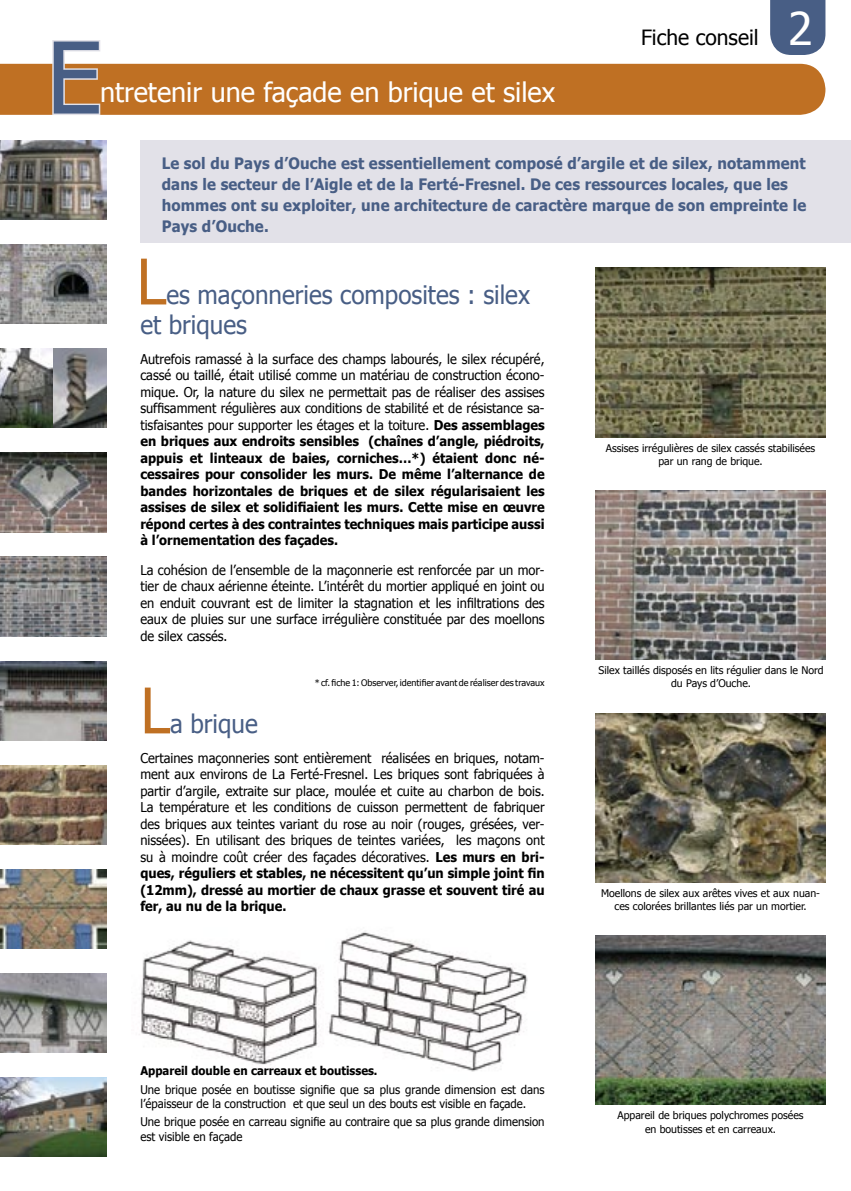
<style>
.page{position:relative;width:851px;height:1191px;background:#fff}
.page>*{position:absolute;margin:0;border:0;box-sizing:border-box;transform-origin:0 0}
.t1{font:99px "Tahoma";color:#485e85}
.t2{font:63px "Tahoma";color:#bf7023;scale:.95 1}
.t3{font:27px "Tahoma";color:#fff}
.t4{font:25.5px/30px "Tahoma";color:#485e85;scale:.95 1}
.t5{font:21px "Tahoma";color:#000}
.t6{font:700 15.75px/21px "Tahoma";letter-spacing:.01em;color:#485e85;scale:.95 1}
.t7{font:13.5px/16.5px "Tahoma";color:#000;text-align:justify;scale:.95 1}
.t8{font:700 13.5px/16.5px "Tahoma";color:#000;text-align:justify;scale:.95 1}
.t9{font:12px/14.2px "Tahoma";color:#000;scale:.95 1}
.t10{font:700 12px "Tahoma";color:#000;scale:.95 1}
.t11{font:10.5px/13.5px "Tahoma";color:#000;text-align:center}
.t12{font:9px "Tahoma";color:#000}
.s1{font-size:45px;color:#fff}
.s2{font-weight:400}
.s3{font-weight:700}
</style>
<div class="page">
<img style="left:328px;top:931px;width:200px;height:141px">
<img style="left:139px;top:940px;width:180px;height:125px">
<svg style="left:770px;top:0;width:55px;height:55px;background:#53678c"></svg>
<div style="left:0;top:64px;width:825px;height:51px;background:#bf7023"></div>
<svg style="left:51px;top:40px;width:51px;height:75px"></svg>
<div style="left:140px;top:140px;width:710px;height:102px;background:#e2e1e8"></div>
<img style="left:595px;top:268px;width:230px;height:169px">
<img style="left:595px;top:713px;width:230px;height:169px">
<img style="left:595px;top:491px;width:230px;height:169px">
<img style="left:0;top:140px;width:106px;height:80px">
<img style="left:0;top:244px;width:106px;height:80px">
<img style="left:0;top:349px;width:106px;height:79px">
<img style="left:0;top:453px;width:106px;height:79px">
<img style="left:0;top:557px;width:106px;height:79px">
<img style="left:0;top:661px;width:106px;height:79px">
<img style="left:0;top:765px;width:106px;height:79px">
<img style="left:0;top:869px;width:106px;height:79px">
<img style="left:0;top:973px;width:106px;height:79px">
<img style="left:0;top:1077px;width:106px;height:80px">
<img style="left:595px;top:935px;width:230px;height:169px">
<h1 class="t1" style="left:46px;top:15px;width:57px">E</h1>
<h3 class="t3" style="left:100px;top:75px;width:456px">ntretenir une façade en brique et silex</h3>
<h3 class="t5" style="left:641px;top:24px;width:173px">Fiche conseil <span class="s1">2</span></h3>
<p class="t6" style="left:162px;top:153px;width:680px">Le sol du Pays d’Ouche est essentiellement composé d’argile et de silex, notamment dans le secteur de l’Aigle et de la Ferté-Fresnel. De ces ressources locales, que les hommes ont su exploiter, une architecture de caractère marque de son empreinte le Pays d’Ouche.</p>
<h2 class="t2" style="left:137px;top:241px;width:33px">L</h2>
<h3 class="t4" style="left:140px;top:279px;width:411px;text-indent:26px">es maçonneries composites : silex et briques</h3>
<p class="t8" style="left:140px;top:350px;width:427px"><span class="s2">Autrefois ramassé à la surface des champs labourés, le silex récupéré, cassé ou taillé, était utilisé comme un matériau de construction écono&shy;mique. Or, la nature du silex ne permettait pas de réaliser des assises suffisamment régulières aux conditions de stabilité et de résistance sa&shy;tisfaisantes pour supporter les étages et la toiture.</span> Des assemblages en briques aux endroits sensibles (chaînes d’angle, piédroits, appuis et linteaux de baies, corniches…*) étaient donc né&shy;cessaires pour consolider les murs. De même l’alternance de bandes horizontales de briques et de silex régularisaient les assises de silex et solidifiaient les murs. Cette mise en œuvre répond certes à des contraintes techniques mais participe aussi à l’ornementation des façades.</p>
<p class="t7" style="left:140px;top:561px;width:427px">La cohésion de l’ensemble de la maçonnerie est renforcée par un mor&shy;tier de chaux aérienne éteinte. L’intérêt du mortier appliqué en joint ou en enduit couvrant est de limiter la stagnation et les infiltrations des eaux de pluies sur une surface irrégulière constituée par des moellons de silex cassés.</p>
<p class="t12" style="left:315px;top:677px;width:231px">* cf. fiche 1: Observer, identifier avant de réaliser des travaux</p>
<h2 class="t2" style="left:140px;top:670px;width:33px">L</h2>
<h3 class="t4" style="left:170px;top:708px;width:94px">a brique</h3>
<p class="t7" style="left:140px;top:749px;width:427px">Certaines maçonneries sont entièrement réalisées en briques, notam&shy;ment aux environs de La Ferté-Fresnel. Les briques sont fabriquées à partir d’argile, extraite sur place, moulée et cuite au charbon de bois.<br>La température et les conditions de cuisson permettent de fabriquer des briques aux teintes variant du rose au noir (rouges, grésées, ver&shy;nissées). En utilisant des briques de teintes variées, les maçons ont su à moindre coût créer des façades décoratives. <span class="s3">Les murs en bri&shy;ques, réguliers et stables, ne nécessitent qu’un simple joint fin (12mm), dressé au mortier de chaux grasse et souvent tiré au fer, au nu de la brique.</span></p>
<p class="t11" style="left:605px;top:441px;width:211px">Assises irrégulières de silex cassés stabilisées par un rang de brique.</p>
<p class="t11" style="left:598px;top:663px;width:226px">Silex taillés disposés en lits régulier dans le Nord du Pays d’Ouche.</p>
<p class="t11" style="left:601px;top:885px;width:220px">Moellons de silex aux arêtes vives et aux nuan&shy;ces colorées brillantes liés par un mortier.</p>
<p class="t10" style="left:140px;top:1063px;width:251px">Appareil double en carreaux et boutisses.</p>
<p class="t9" style="left:140px;top:1081px;width:427px">Une brique posée en boutisse signifie que sa plus grande dimension est dans l’épaisseur de la construction et que seul un des bouts est visible en façade.</p>
<p class="t9" style="left:140px;top:1114px;width:427px">Une brique posée en carreau signifie au contraire que sa plus grande dimension est visible en façade</p>
<p class="t11" style="left:617px;top:1108px;width:187px">Appareil de briques polychromes posées en boutisses et en carreaux.</p>
</div>
